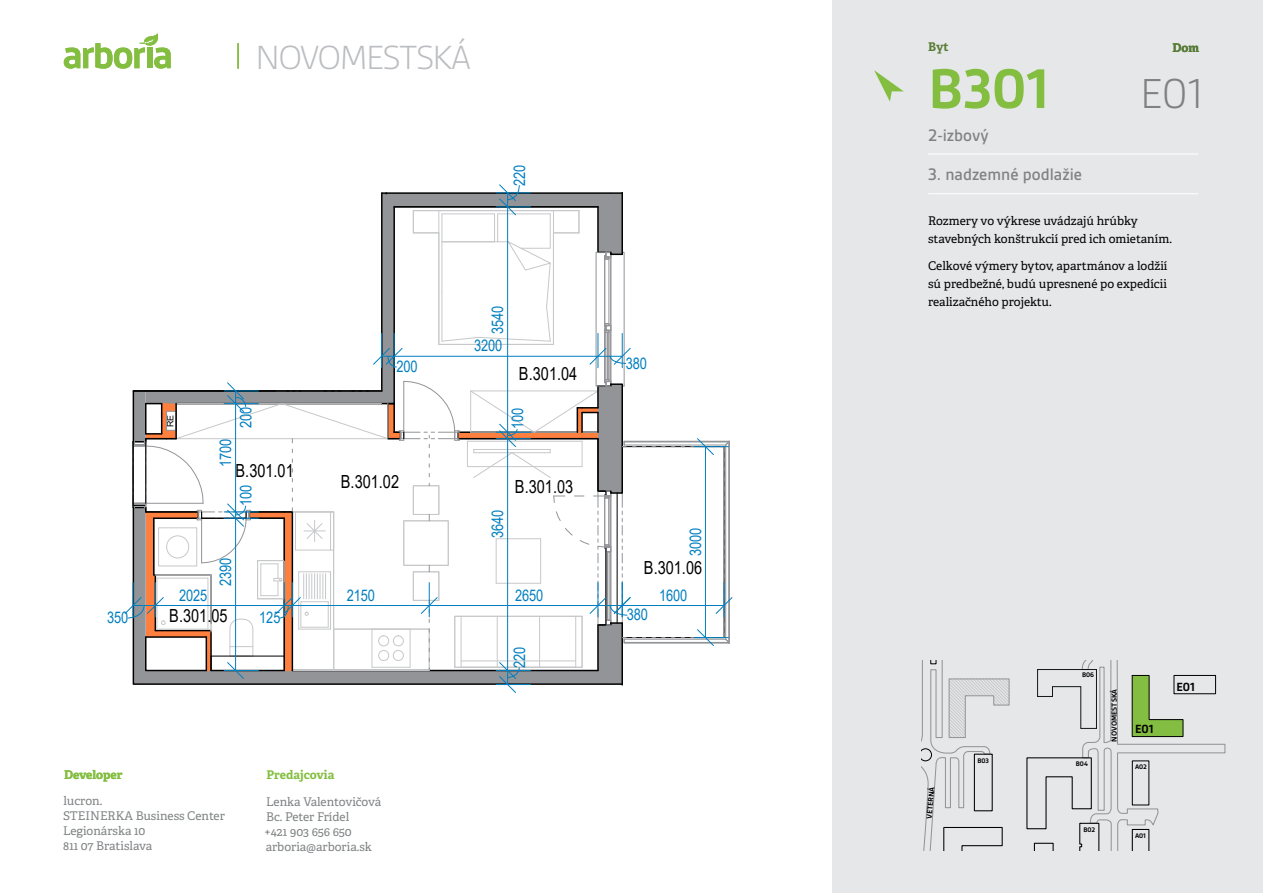
<style>
.page{position:relative;width:1263px;height:893px;background:#fff}
.page>*{position:absolute;margin:0;border:0;box-sizing:border-box;transform-origin:0 0}
.t1{font:700 60px "Gesta";color:#84be41}
.t2{font:300 45px "Gesta";color:#7f8284}
.t3{font:300 36px "Gesta";letter-spacing:-.025em;color:#bbbdc0}
.t4{font:18.15px "Arial";color:#000;scale:.8 1}
.t5{font:500 18px "Gesta";color:#7f8284}
.t6{font:16.05px "Arial";letter-spacing:-.01em;color:#007fc0;scale:.8 1}
.t7{font:700 12.75px "Gesta";color:#010101}
.t8{font:12px/18px "Adelle PE";color:#000}
.t9{font:12px/15px "Adelle PE";color:#7f8284}
.t10{font:700 12px "Adelle PE";letter-spacing:-.005em;color:#84be41}
.t11{font:700 12px "Adelle PE";color:#587c37}
.t12{font:8.85px "Arial";color:#000}
.t13{font:700 7.95px "Gesta";color:#010101}
.t14{font:700 7.05px "Gesta";color:#010101}
</style>
<div class="page">
<div style="left:832px;top:0;width:431px;height:893px;background:#e5e7e8"></div>
<hr style="left:928px;top:193px;width:270px;height:1px;background:#fff">
<hr style="left:928px;top:153px;width:270px;height:2px;background:#fff">
<svg style="left:874px;top:70px;width:30px;height:32px"></svg>
<svg style="left:64px;top:33px;width:107px;height:36px"></svg>
<hr style="left:237px;top:43px;width:2px;height:26px;background:#84be41">
<svg style="left:922px;top:661px;width:303px;height:189px"></svg>
<svg style="left:922px;top:748px;width:10px;height:13px"></svg>
<svg style="left:930px;top:661px;width:6px;height:3px"></svg>
<svg style="left:1132px;top:829px;width:17px;height:21px"></svg>
<div style="left:1132px;top:760px;width:17px;height:45px;border:1px solid #010101"></div>
<svg style="left:1131px;top:675px;width:53px;height:62px"></svg>
<div style="left:1173px;top:675px;width:43px;height:19px;border:1px solid #010101"></div>
<svg style="left:124px;top:184px;width:609px;height:509px"></svg>
<h3 class="t3" style="left:256px;top:37px;width:216px">NOVOMESTSKÁ</h3>
<h3 class="t6" style="left:508px;top:186px;width:28px;rotate:-90deg">220</h3>
<h3 class="t6" style="left:107px;top:607px;width:28px">350</h3>
<p class="t12" style="left:164px;top:427px;width:14px;rotate:-90deg">RE</p>
<h3 class="t6" style="left:235px;top:428px;width:28px;rotate:-90deg">200</h3>
<h3 class="t6" style="left:214px;top:467px;width:37px;rotate:-90deg">1700</h3>
<h3 class="t4" style="left:235px;top:458px;width:74px">B.301.01</h3>
<h3 class="t6" style="left:235px;top:506px;width:28px;rotate:-90deg">100</h3>
<h3 class="t6" style="left:179px;top:584px;width:37px">2025</h3>
<h3 class="t6" style="left:214px;top:586px;width:37px;rotate:-90deg">2390</h3>
<h3 class="t4" style="left:169px;top:603px;width:74px">B.301.05</h3>
<h3 class="t6" style="left:259px;top:607px;width:28px">125</h3>
<h3 class="t6" style="left:486px;top:334px;width:37px;rotate:-90deg">3540</h3>
<h3 class="t6" style="left:396px;top:356px;width:28px">200</h3>
<h3 class="t4" style="left:341px;top:469px;width:74px">B.301.02</h3>
<h3 class="t6" style="left:474px;top:335px;width:37px">3200</h3>
<h3 class="t4" style="left:519px;top:362px;width:74px">B.301.04</h3>
<h3 class="t6" style="left:506px;top:429px;width:28px;rotate:-90deg">100</h3>
<h3 class="t4" style="left:515px;top:474px;width:74px">B.301.03</h3>
<h3 class="t6" style="left:486px;top:537px;width:37px;rotate:-90deg">3640</h3>
<h3 class="t6" style="left:347px;top:584px;width:37px">2150</h3>
<h3 class="t6" style="left:515px;top:584px;width:37px">2650</h3>
<h3 class="t6" style="left:508px;top:668px;width:28px;rotate:-90deg">220</h3>
<p class="t10" style="left:64px;top:766px;width:60px">Developer</p>
<p class="t10" style="left:267px;top:766px;width:69px">Predajcovia</p>
<p class="t9" style="left:63px;top:793px;width:163px">lucron.<br>STEINERKA Business Center<br>Legionárska 10<br>811 07 Bratislava</p>
<p class="t9" style="left:264px;top:793px;width:119px">Lenka Valentovičová<br>Bc. Peter Frídel<br>+421 903 656 650 arboria@arboria.sk</p>
<h3 class="t6" style="left:626px;top:352px;width:28px">380</h3>
<h3 class="t6" style="left:684px;top:556px;width:37px;rotate:-90deg">3000</h3>
<h3 class="t4" style="left:644px;top:555px;width:74px">B.301.06</h3>
<h3 class="t6" style="left:627px;top:604px;width:28px">380</h3>
<h3 class="t6" style="left:659px;top:584px;width:37px">1600</h3>
<p class="t11" style="left:928px;top:38px;width:22px">Byt</p>
<h1 class="t1" style="left:928px;top:55px;width:123px">B301</h1>
<h3 class="t5" style="left:928px;top:125px;width:62px">2-izbový</h3>
<h3 class="t5" style="left:928px;top:164px;width:155px">3. nadzemné podlažie</h3>
<p class="t11" style="left:1172px;top:39px;width:28px">Dom</p>
<h2 class="t2" style="left:1140px;top:68px;width:65px">E01</h2>
<p class="t8" style="left:928px;top:211px;width:245px">Rozmery vo výkrese uvádzajú hrúbky stavebných konštrukcií pred ich omietaním.</p>
<p class="t8" style="left:928px;top:256px;width:241px;text-align:justify">Celkové výmery bytov, apartmánov a lodžií sú predbežné, budú upresnené po expedícii realizačného projektu.</p>
<p class="t13" style="left:925px;top:818px;width:33px;rotate:-85deg">VETERNÁ</p>
<p class="t14" style="left:977px;top:757px;width:13px">B03</p>
<p class="t14" style="left:1082px;top:671px;width:14px">B06</p>
<p class="t14" style="left:1076px;top:760px;width:14px">B04</p>
<p class="t13" style="left:1110px;top:742px;width:54px;rotate:-90deg">NOVOMESTSKÁ</p>
<p class="t7" style="left:1135px;top:721px;width:20px">E01</p>
<p class="t14" style="left:1135px;top:763px;width:13px">A02</p>
<p class="t14" style="left:1083px;top:826px;width:13px">B02</p>
<p class="t14" style="left:1135px;top:831px;width:13px">A01</p>
<p class="t7" style="left:1176px;top:680px;width:20px">E01</p>
</div>
